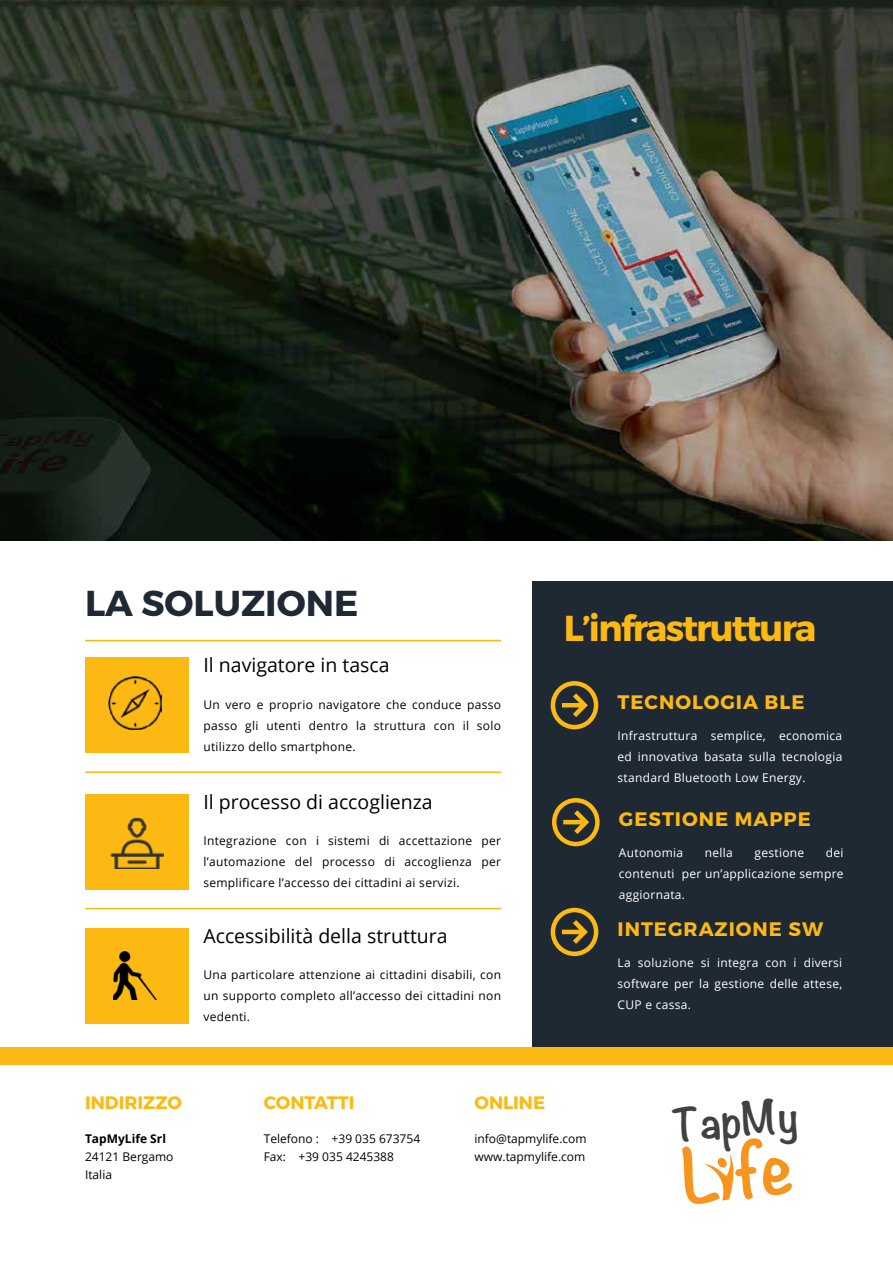
<style>
.page{position:relative;width:893px;height:1263px;background:#fff}
.page>*{position:absolute;margin:0;border:0;box-sizing:border-box;transform-origin:0 0}
.t1{font:700 40.8px "Noteworthy";color:#414042}
.t2{font:700 36px "Montserrat";letter-spacing:-.05em;color:#fdb913}
.t3{font:700 36px "Montserrat";color:#1f2934}
.t4{font:19.5px "Open Sans";color:#000}
.t5{font:700 19.5px "Montserrat";letter-spacing:.05em;color:#fdb913}
.t6{font:700 18px "Montserrat";color:#fdb913}
.t7{font:12px/21px "Open Sans";letter-spacing:.025em;color:#000;text-align:justify}
.t8{font:12px/21px "Open Sans";letter-spacing:.025em;color:#fff;text-align:justify}
.t9{font:12px/18px "Open Sans";color:#000}
.t10{font:700 12px "Open Sans";color:#000}
</style>
<div class="page">
<div style="left:532px;top:581px;width:361px;height:476px;background:#1f2934"></div>
<div style="left:85px;top:657px;width:104px;height:96px;background:#fdb913"></div>
<div style="left:85px;top:794px;width:104px;height:95px;background:#fdb913"></div>
<div style="left:85px;top:928px;width:104px;height:95px;background:#fdb913"></div>
<hr style="left:85px;top:640px;width:416px;height:1px;background:#fdb913">
<hr style="left:85px;top:771px;width:416px;height:2px;background:#fdb913">
<hr style="left:85px;top:908px;width:416px;height:1px;background:#fdb913">
<div style="left:0;top:1047px;width:893px;height:18px;background:#fdb913"></div>
<svg style="left:550px;top:681px;width:49px;height:49px"></svg>
<svg style="left:552px;top:798px;width:48px;height:49px"></svg>
<svg style="left:550px;top:907px;width:49px;height:50px"></svg>
<img style="left:109px;top:676px;width:53px;height:53px">
<img style="left:110px;top:817px;width:53px;height:52px">
<img style="left:113px;top:951px;width:44px;height:48px">
<img style="left:0;top:0;width:893px;height:540px">
<svg style="left:704px;top:1154px;width:30px;height:47px"></svg>
<h2 class="t3" style="left:85px;top:581px;width:275px">LA SOLUZIONE</h2>
<h3 class="t4" style="left:203px;top:652px;width:188px">Il navigatore in tasca</h3>
<p class="t7" style="left:203px;top:693px;width:299px">Un vero e proprio navigatore che conduce passo passo gli utenti dentro la struttura con il solo utilizzo dello smartphone.</p>
<h3 class="t4" style="left:203px;top:788px;width:231px">Il processo di accoglienza</h3>
<p class="t7" style="left:203px;top:830px;width:299px">Integrazione con i sistemi di accettazione per l’automazione del processo di accoglienza per semplificare l’accesso dei cittadini ai servizi.</p>
<h3 class="t4" style="left:203px;top:922px;width:246px">Accessibilità della struttura</h3>
<p class="t7" style="left:203px;top:964px;width:299px">Una particolare attenzione ai cittadini disabili, con un supporto completo all’accesso dei cittadini non vedenti.</p>
<h2 class="t2" style="left:564px;top:606px;width:254px">L’infrastruttura</h2>
<h3 class="t5" style="left:618px;top:690px;width:188px">TECNOLOGIA BLE</h3>
<p class="t8" style="left:618px;top:725px;width:226px">Infrastruttura semplice, economica ed innovativa basata sulla tecnologia standard Bluetooth Low Energy.</p>
<h3 class="t5" style="left:619px;top:807px;width:194px">GESTIONE MAPPE</h3>
<p class="t8" style="left:619px;top:842px;width:66px">Autonomia</p>
<p class="t8" style="left:705px;top:842px;width:30px">nella</p>
<p class="t8" style="left:754px;top:842px;width:51px">gestione</p>
<p class="t8" style="left:619px;top:842px;width:226px;text-indent:207px">dei contenuti per un’applicazione sempre aggiornata.</p>
<h3 class="t5" style="left:618px;top:917px;width:207px">INTEGRAZIONE SW</h3>
<p class="t8" style="left:618px;top:951px;width:226px">La soluzione si integra con i diversi software per la gestione delle attese, CUP e cassa.</p>
<h3 class="t6" style="left:85px;top:1092px;width:98px">INDIRIZZO</h3>
<p class="t10" style="left:85px;top:1130px;width:82px">TapMyLife Srl</p>
<p class="t9" style="left:85px;top:1147px;width:90px">24121 Bergamo<br>Italia</p>
<h3 class="t6" style="left:264px;top:1092px;width:92px">CONTATTI</h3>
<p class="t9" style="left:264px;top:1129px;width:158px">Telefono : +39 035 673754<br>Fax: +39 035 4245388</p>
<h3 class="t6" style="left:474px;top:1092px;width:72px">ONLINE</h3>
<p class="t9" style="left:474px;top:1129px;width:114px">info@tapmylife.com www.tapmylife.com</p>
<h1 class="t1" style="left:669px;top:1089px;width:127px;rotate:-5deg">TapMy</h1>
</div>
